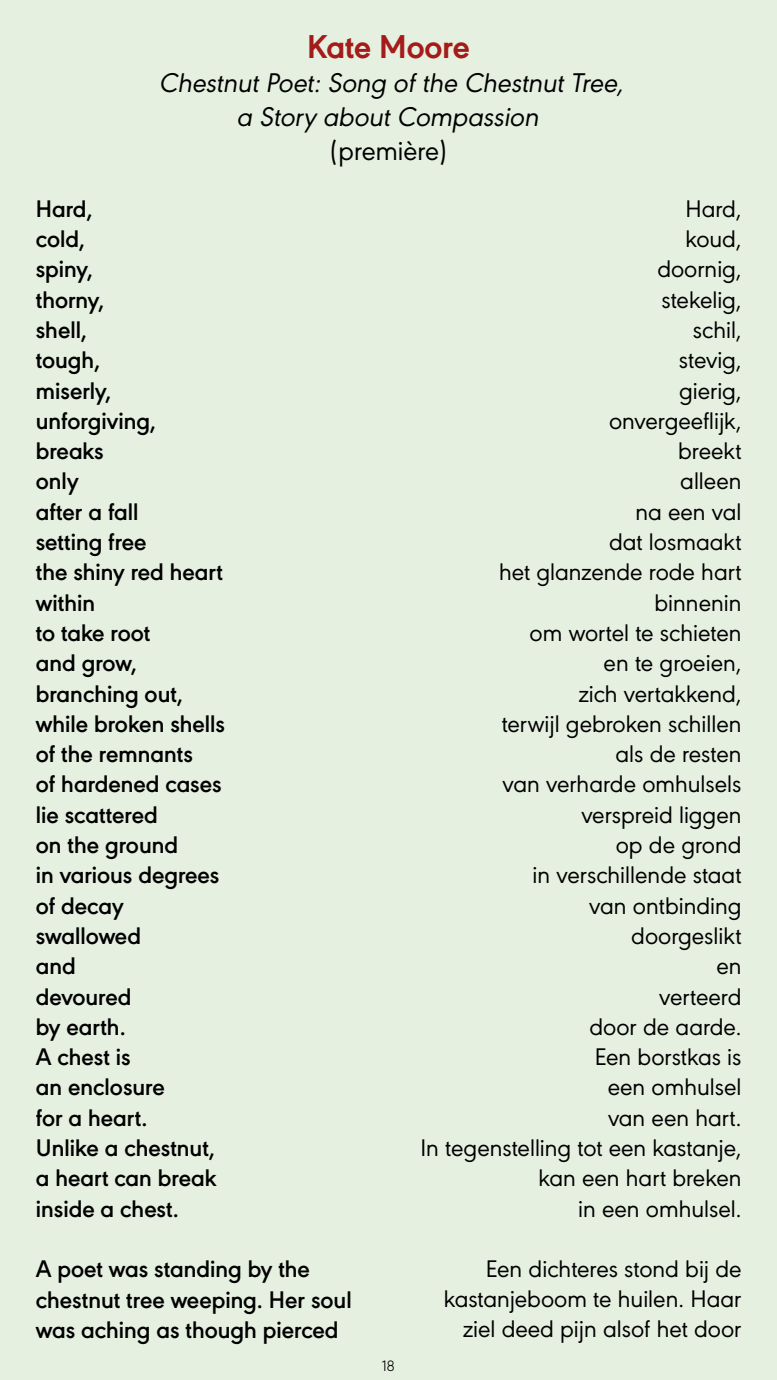
<style>
.page{position:relative;width:777px;height:1380px;background:#fff}
.page>*{position:absolute;margin:0;border:0;box-sizing:border-box;transform-origin:0 0}
.t1{font:700 34.38px "URW Geometric";color:#a41c1a}
.t2{font:italic 28.12px/33.8px "URW Geometric";color:#000;text-align:center}
.t3{font:28.12px "URW Geometric";color:#000}
.t4{font:25px/30.3px "URW Geometric";color:#000;text-align:right}
.t5{font:600 25px/30.3px "URW Geometric";color:#000}
.t6{font:300 15.62px "URW Geometric";color:#000}
</style>
<div class="page">
<div style="left:0;top:0;width:776px;height:1380px;background:#e6f0e1"></div>
<h1 class="t1" style="left:307px;top:21px;width:164px">Kate Moore</h1>
<p class="t2" style="left:160px;top:64px;width:465px">Chestnut Poet: Song of the Chestnut Tree, a Story about Compassion</p>
<p class="t3" style="left:329px;top:130px;width:119px">(première)</p>
<p class="t4" style="left:420px;top:191px;width:322px">Hard,<br>koud,<br>doornig,<br>stekelig,<br>schil,<br>stevig,<br>gierig,<br>onvergeeflijk,<br>breekt<br>alleen<br>na een val<br>dat losmaakt<br>het glanzende rode hart binnenin<br>om wortel te schieten<br>en te groeien,<br>zich vertakkend,<br>terwijl gebroken schillen<br>als de resten<br>van verharde omhulsels verspreid liggen<br>op de grond<br>in verschillende staat<br>van ontbinding<br>doorgeslikt<br>en<br>verteerd<br>door de aarde.<br>Een borstkas is<br>een omhulsel<br>van een hart.<br>In tegenstelling tot een kastanje, kan een hart breken<br>in een omhulsel.</p>
<p class="t5" style="left:36px;top:191px;width:191px">Hard,<br>cold,<br>spiny,<br>thorny,<br>shell,<br>tough,<br>miserly, unforgiving, breaks<br>only<br>after a fall<br>setting free<br>the shiny red heart within<br>to take root<br>and grow, branching out, while broken shells of the remnants<br>of hardened cases lie scattered<br>on the ground<br>in various degrees of decay swallowed<br>and<br>devoured<br>by earth.<br>A chest is<br>an enclosure<br>for a heart.<br>Unlike a chestnut, a heart can break inside a chest.</p>
<p class="t5" style="left:36px;top:1252px;width:317px">A poet was standing by the chestnut tree weeping. Her soul was aching as though pierced</p>
<p class="t6" style="left:382px;top:1355px;width:14px">18</p>
<p class="t4" style="left:443px;top:1251px;width:299px;line-height:30px">Een dichteres stond bij de kastanjeboom te huilen. Haar ziel deed pijn alsof het door</p>
</div>
